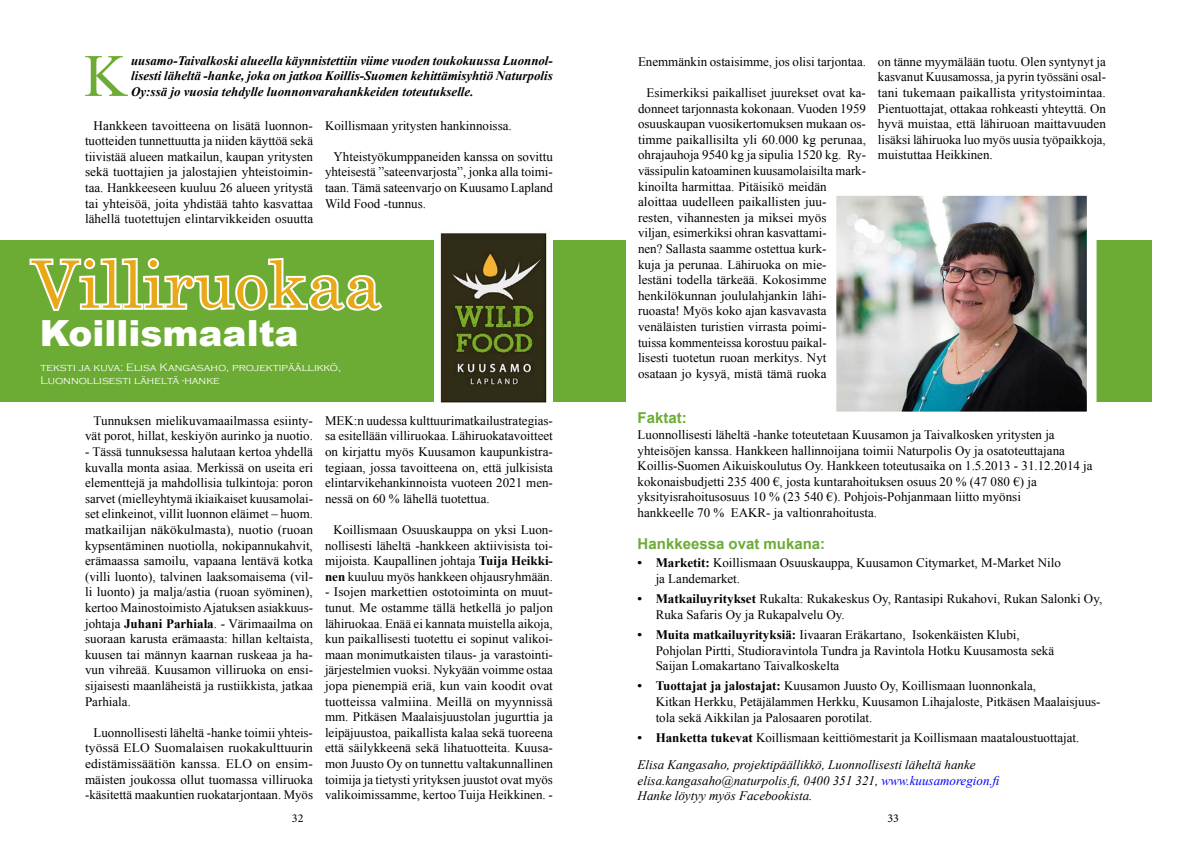
<style>
.page{position:relative;width:1191px;height:842px;background:#fff}
.page>*{position:absolute;margin:0;border:0;box-sizing:border-box;transform-origin:0 0}
.t1{font:65.4px "Century Schoolbook";letter-spacing:.01em;color:#e9a818}
.t2{font:60.1px "Times New Roman";color:#6cac34}
.t3{font:900 36px "Arial";color:#fff}
.t4{font:700 15px "Arial";color:#6cac34}
.t5{font:13px/15.6px "Times New Roman";color:#000;text-align:justify}
.t6{font:italic 13px/27.3px "Times New Roman";color:#000}
.t7{font:italic 700 13px/15.6px "Times New Roman";color:#000;text-align:justify}
.t8{font:12px "Minion Pro";color:#000}
.t9{font:300 11px/13.2px "Copperplate Gothic";color:#fff}
.s1{font-weight:700}
.s2{font-weight:700;font-style:normal}
.s3{font-style:normal}
.s4{color:#00f}
</style>
<div class="page">
<div style="left:893px;top:240px;width:258px;height:162px;background:#6cac34"></div>
<div style="left:0;top:240px;width:625px;height:162px;background:#6cac34"></div>
<svg style="left:29px;top:258px;width:354px;height:53px"></svg>
<img style="left:434px;top:233px;width:118px;height:170px">
<img style="left:836px;top:195px;width:261px;height:217px">
<h2 class="t2" style="left:84px;top:35px;width:45px">K</h2>
<p class="t7" style="left:131px;top:52px;width:423px">uusamo-Taivalkoski alueella käynnistettiin viime vuoden toukokuussa Luonnol&shy;lisesti läheltä -hanke, joka on jatkoa Koillis-Suomen kehittämisyhtiö Naturpolis Oy:ssä jo vuosia tehdylle luonnonvarahankkeiden toteutukselle.</p>
<p class="t5" style="left:85px;top:117px;width:230px;text-indent:9px">Hankkeen tavoitteena on lisätä luonnon&shy;tuotteiden tunnettuutta ja niiden käyttöä sekä tiivistää alueen matkailun, kaupan yritysten sekä tuottajien ja jalostajien yhteistoimin&shy;taa. Hankkeeseen kuuluu 26 alueen yritystä tai yhteisöä, joita yhdistää tahto kasvattaa lähellä tuotettujen elintarvikkeiden osuutta</p>
<p class="t5" style="left:325px;top:117px;width:188px">Koillismaan yritysten hankinnoissa.</p>
<p class="t5" style="left:325px;top:148px;width:229px;text-indent:9px">Yhteistyökumppaneiden kanssa on sovittu yhteisestä ”sateenvarjosta”, jonka alla toimi&shy;taan. Tämä sateenvarjo on Kuusamo Lapland Wild Food -tunnus.</p>
<h1 class="t1" style="left:32px;top:229px;width:351px">Villiruokaa</h1>
<h3 class="t3" style="left:40px;top:307px;width:260px">Koillismaalta</h3>
<p class="t9" style="left:40px;top:361px;width:302px">teksti ja kuva: Elisa Kangasaho, projektipäällikkö,<br>Luonnollisesti läheltä -hanke</p>
<p class="t5" style="left:85px;top:412px;width:229px;text-align:right">Tunnuksen mielikuvamaailmassa esiinty&shy;vät porot, hillat, keskiyön aurinko ja nuotio.</p>
<p class="t5" style="left:85px;top:444px;width:229px">- Tässä tunnuksessa halutaan kertoa yhdellä kuvalla monta asiaa. Merkissä on useita eri elementtejä ja mahdollisia tulkintoja: poron sarvet (mielleyhtymä ikiaikaiset kuusamolai&shy;set elinkeinot, villit luonnon eläimet – huom. matkailijan näkökulmasta), nuotio (ruoan kypsentäminen nuotiolla, nokipannukahvit, erämaassa samoilu, vapaana lentävä kotka (villi luonto), talvinen laaksomaisema (vil&shy;li luonto) ja malja/astia (ruoan syöminen), kertoo Mainostoimisto Ajatuksen asiakkuus&shy;johtaja <span class="s1">Juhani Parhiala</span>. - Värimaailma on suoraan karusta erämaasta: hillan keltaista, kuusen tai männyn kaarnan ruskeaa ja ha&shy;vun vihreää. Kuusamon villiruoka on ensi&shy;sijaisesti maanläheistä ja rustiikkista, jatkaa Parhiala.</p>
<p class="t5" style="left:85px;top:724px;width:229px;text-indent:9px">Luonnollisesti läheltä -hanke toimii yhteis&shy;työssä ELO Suomalaisen ruokakulttuurin edistämissäätiön kanssa. ELO on ensim&shy;mäisten joukossa ollut tuomassa villiruoka -käsitettä maakuntien ruokatarjontaan. Myös</p>
<p class="t5" style="left:325px;top:412px;width:229px">MEK:n uudessa kulttuurimatkailustrategias&shy;sa esitellään villiruokaa. Lähiruokatavoitteet on kirjattu myös Kuusamon kaupunkistra&shy;tegiaan, jossa tavoitteena on, että julkisista elintarvikehankinnoista vuoteen 2021 men&shy;nessä on 60 % lähellä tuotettua.</p>
<p class="t5" style="left:325px;top:522px;width:229px;text-indent:9px">Koillismaan Osuuskauppa on yksi Luon&shy;nollisesti läheltä -hankkeen aktiivisista toi&shy;mijoista. Kaupallinen johtaja <span class="s1">Tuija Heikki&shy;nen</span> kuuluu myös hankkeen ohjausryhmään.</p>
<p class="t5" style="left:325px;top:584px;width:229px">- Isojen markettien ostotoiminta on muut&shy;tunut. Me ostamme tällä hetkellä jo paljon lähiruokaa. Enää ei kannata muistella aikoja, kun paikallisesti tuotettu ei sopinut valikoi&shy;maan monimutkaisten tilaus- ja varastointi&shy;järjestelmien vuoksi. Nykyään voimme ostaa jopa pienempiä eriä, kun vain koodit ovat tuotteissa valmiina. Meillä on myynnissä mm. Pitkäsen Maalaisjuustolan jugurttia ja leipäjuustoa, paikallista kalaa sekä tuoreena että säilykkeenä sekä lihatuotteita. Kuusa&shy;mon Juusto Oy on tunnettu valtakunnallinen toimija ja tietysti yrityksen juustot ovat myös valikoimissamme, kertoo Tuija Heikkinen. -</p>
<p class="t5" style="left:638px;top:53px;width:229px">Enemmänkin ostaisimme, jos olisi tarjontaa.</p>
<p class="t5" style="left:638px;top:85px;width:229px;text-align:left;text-indent:9px">Esimerkiksi paikalliset juurekset ovat ka&shy;donneet tarjonnasta kokonaan. Vuoden 1959 osuuskaupan vuosikertomuksen mukaan os&shy;timme paikallisilta yli 60.000 kg perunaa, ohrajauhoja 9540 kg ja sipulia 1520 kg. Ry&shy;vässipulin katoaminen kuusamolaisilta mark&shy;kinoilta harmittaa. Pitäisikö meidän aloittaa uudelleen paikallisten juu-<br>resten, vihannesten ja miksei myös<br>viljan, esimerkiksi ohran kasvattami-<br>nen? Sallasta saamme ostettua kurk-<br>kuja ja perunaa. Lähiruoka on mie-<br>lestäni todella tärkeää. Kokosimme henkilökunnan joululahjankin lähi&shy;ruoasta! Myös koko ajan kasvavasta venäläisten turistien virrasta poimi-<br>tuissa kommenteissa korostuu paikal-<br>lisesti tuotetun ruoan merkitys. Nyt osataan jo kysyä, mistä tämä ruoka</p>
<p class="t5" style="left:878px;top:53px;width:229px">on tänne myymälään tuotu. Olen syntynyt ja kasvanut Kuusamossa, ja pyrin työssäni osal&shy;tani tukemaan paikallista yritystoimintaa.<br>Pientuottajat, ottakaa rohkeasti yhteyttä. On hyvä muistaa, että lähiruoan maittavuuden lisäksi lähiruoka luo myös uusia työpaikkoja, muistuttaa Heikkinen.</p>
<p class="t4" style="left:637px;top:408px;width:51px">Faktat:</p>
<p class="t5" style="left:637px;top:427px;width:456px;text-align:left">Luonnollisesti läheltä -hanke toteutetaan Kuusamon ja Taivalkosken yritysten ja yhteisöjen kanssa. Hankkeen hallinnoijana toimii Naturpolis Oy ja osatoteuttajana Koillis-Suomen Aikuiskoulutus Oy. Hankkeen toteutusaika on 1.5.2013 - 31.12.2014 ja kokonaisbudjetti 235 400 €, josta kuntarahoituksen osuus 20 % (47 080 €) ja yksityisrahoitusosuus 10 % (23 540 €). Pohjois-Pohjanmaan liitto myönsi<br>hankkeelle 70 % EAKR- ja valtionrahoitusta.</p>
<p class="t4" style="left:637px;top:534px;width:189px">Hankkeessa ovat mukana:</p>
<p class="t5" style="left:655px;top:555px;width:407px;text-indent:-18px"><span class="s1">• Marketit:</span> Koillismaan Osuuskauppa, Kuusamon Citymarket, M-Market Nilo ja Landemarket.</p>
<p class="t5" style="left:655px;top:591px;width:448px;text-indent:-18px"><span class="s1">• Matkailuyritykset</span> Rukalta: Rukakeskus Oy, Rantasipi Rukahovi, Rukan Salonki Oy,<br>Ruka Safaris Oy ja Rukapalvelu Oy.</p>
<p class="t5" style="left:655px;top:627px;width:400px;text-align:left;text-indent:-18px"><span class="s1">• Muita matkailuyrityksiä:</span> Iivaaran Eräkartano, Isokenkäisten Klubi,<br>Pohjolan Pirtti, Studioravintola Tundra ja Ravintola Hotku Kuusamosta sekä<br>Saijan Lomakartano Taivalkoskelta</p>
<p class="t5" style="left:655px;top:678px;width:446px;text-align:left;text-indent:-18px"><span class="s1">• Tuottajat ja jalostajat:</span> Kuusamon Juusto Oy, Koillismaan luonnonkala,<br>Kitkan Herkku, Petäjälammen Herkku, Kuusamon Lihajaloste, Pitkäsen Maalaisjuus&shy;tola sekä Aikkilan ja Palosaaren porotilat.</p>
<p class="t6" style="left:637px;top:723px;width:443px"><span class="s2">• Hanketta tukevat</span> <span class="s3">Koillismaan keittiömestarit ja Koillismaan maataloustuottajat.<br></span>Elisa Kangasaho, projektipäällikkö, Luonnollisesti läheltä hanke</p>
<p class="t6" style="left:637px;top:772px;width:365px;line-height:15.6px">elisa.kangasaho@naturpolis.fi, 0400 351 321, <span class="s4">www.kuusamoregion.fi<br></span>Hanke löytyy myös Facebookista.</p>
<p class="t8" style="left:292px;top:810px;width:13px">32</p>
<p class="t8" style="left:887px;top:810px;width:13px">33</p>
</div>
